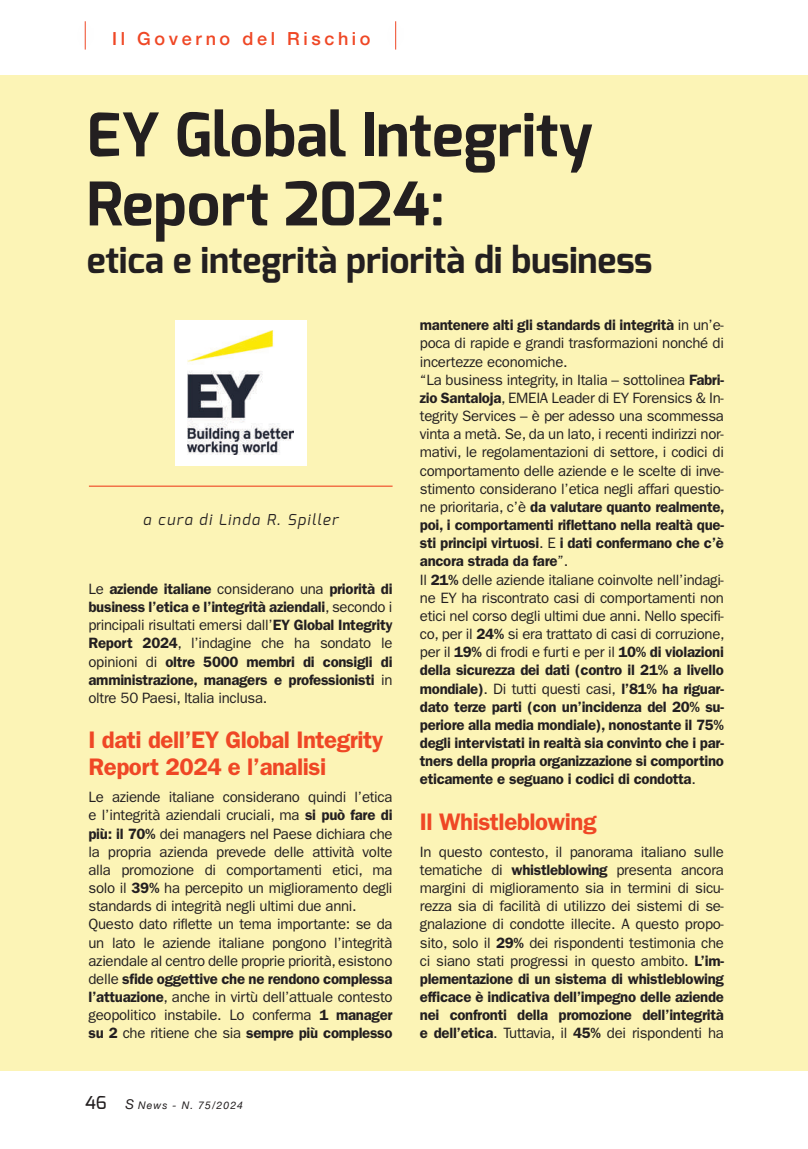
<style>
.page{position:relative;width:808px;height:1149px;background:#fff}
.page>*{position:absolute;margin:0;border:0;box-sizing:border-box;transform-origin:0 0}
.t1{font:700 60px/69px "Exo";color:#231f20}
.t2{font:700 36px "Exo";color:#231f20}
.t3{font:600 24px/27px "ITC Franklin Gothic Std";letter-spacing:-.02em;color:#ef4725}
.t4{font:500 18px "Helvetica Neue";letter-spacing:.2em;color:#ef4725}
.t5{font:500 17.7px "Exo";color:#231f20}
.t6{font:15px/18.1px "ITC Franklin Gothic Std";letter-spacing:-.02em;color:#231f20}
.t7{font:600 15px/18.1px "ITC Franklin Gothic Std";letter-spacing:-.02em;color:#231f20;text-align:justify}
.t8{font:italic 15px "Exo";letter-spacing:.1em;color:#231f20}
.t9{font:italic 10.5px "Helvetica Neue";letter-spacing:.1em;color:#231f20}
.s1{font-weight:400}
.s2{font-weight:600}
.s3{font-size:13.5px}
</style>
<div class="page">
<svg style="left:85px;top:21px;width:1px;height:29px"></svg>
<svg style="left:395px;top:21px;width:1px;height:29px"></svg>
<div style="left:0;top:75px;width:808px;height:995px;background:#fcf4b6"></div>
<hr style="left:89px;top:485px;width:304px;height:1px;background:#ef4725">
<div style="left:175px;top:320px;width:131px;height:145px;background:#fff"></div>
<img style="left:188px;top:330px;width:105px;height:124px">
<p class="t4" style="left:112px;top:24px;width:260px">Il Governo del Rischio</p>
<h1 class="t1" style="left:87px;top:100px;width:508px">EY Global Integrity<br>Report 2024:</h1>
<h2 class="t2" style="left:87px;top:237px;width:567px">etica e integrità priorità di business</h2>
<p class="t8" style="left:143px;top:509px;width:197px">a cura di Linda R. Spiller</p>
<p class="t7" style="left:89px;top:579px;width:306px"><span class="s1">Le</span> aziende italiane <span class="s1">considerano una</span> priorità di business l’etica e l’integrità aziendali<span class="s1">, secondo i principali risultati emersi dall’</span>EY Global Integrity Report 2024<span class="s1">, l’indagine che ha sondato le opinioni di</span> oltre 5000 membri di consigli di amministrazione, managers e professionisti <span class="s1">in oltre 50 Paesi, Italia inclusa.</span></p>
<h3 class="t3" style="left:89px;top:726px;width:296px">I dati dell’EY Global Integrity<br>Report 2024 e l’analisi</h3>
<p class="t6" style="left:89px;top:787px;width:306px">Le aziende italiane considerano quindi l’etica e l’integrità aziendali cruciali, ma <span class="s2">si può fare di più: il 70%</span> dei managers nel Paese dichiara che la propria azienda prevede delle attività volte alla promozione di comportamenti etici, ma solo il <span class="s2">39%</span> ha percepito un miglioramento degli standards di integrità negli ultimi due anni.<br>Questo dato riflette un tema importante: se da un lato le aziende italiane pongono l’integrità aziendale al centro delle proprie priorità, esistono delle <span class="s2">sfide oggettive che ne rendono complessa l’attuazione</span>, anche in virtù dell’attuale contesto geopolitico instabile. Lo conferma <span class="s2">1 manager su 2</span> che ritiene che sia <span class="s2">sempre più complesso</span></p>
<p class="t5" style="left:85px;top:1090px;width:23px">46</p>
<p class="t9" style="left:126px;top:1096px;width:119px"><span class="s3">S</span> News - N. 75/2024</p>
<p class="t6" style="left:420px;top:316px;width:306px"><span class="s2">mantenere alti gli standards di integrità</span> in un’e&shy;poca di rapide e grandi trasformazioni nonché di incertezze economiche.<br>“La business integrity, in Italia – sottolinea <span class="s2">Fabri&shy;zio Santaloja</span>, EMEIA Leader di EY Forensics &amp; In&shy;tegrity Services – è per adesso una scommessa vinta a metà. Se, da un lato, i recenti indirizzi nor&shy;mativi, le regolamentazioni di settore, i codici di comportamento delle aziende e le scelte di inve&shy;stimento considerano l’etica negli affari questio&shy;ne prioritaria, c’è <span class="s2">da valutare quanto realmente, poi, i comportamenti riflettano nella realtà que&shy;sti principi virtuosi</span>. E <span class="s2">i dati confermano che c’è ancora strada da fare</span>”.<br>Il <span class="s2">21%</span> delle aziende italiane coinvolte nell’indagi&shy;ne EY ha riscontrato casi di comportamenti non etici nel corso degli ultimi due anni. Nello specifi&shy;co, per il <span class="s2">24%</span> si era trattato di casi di corruzione, per il <span class="s2">19%</span> di frodi e furti e per il <span class="s2">10% di violazioni della sicurezza dei dati (contro il 21% a livello mondiale)</span>. Di tutti questi casi, <span class="s2">l’81% ha riguar&shy;dato terze parti (con un’incidenza del 20% su&shy;periore alla media mondiale), nonostante il 75% degli intervistati in realtà sia convinto che i par&shy;tners della propria organizzazione si comportino eticamente e seguano i codici di condotta</span>.</p>
<h3 class="t3" style="left:420px;top:807px;width:178px">Il Whistleblowing</h3>
<p class="t6" style="left:420px;top:842px;width:306px;text-align:justify">In questo contesto, il panorama italiano sulle tematiche di <span class="s2">whistleblowing</span> presenta ancora margini di miglioramento sia in termini di sicu&shy;rezza sia di facilità di utilizzo dei sistemi di se&shy;gnalazione di condotte illecite. A questo propo&shy;sito, solo il <span class="s2">29%</span> dei rispondenti testimonia che ci siano stati progressi in questo ambito. <span class="s2">L’im&shy;plementazione di un sistema di whistleblowing efficace è indicativa dell’impegno delle aziende nei confronti della promozione dell’integrità e dell’etica</span>. Tuttavia, il <span class="s2">45%</span> dei rispondenti ha</p>
</div>
